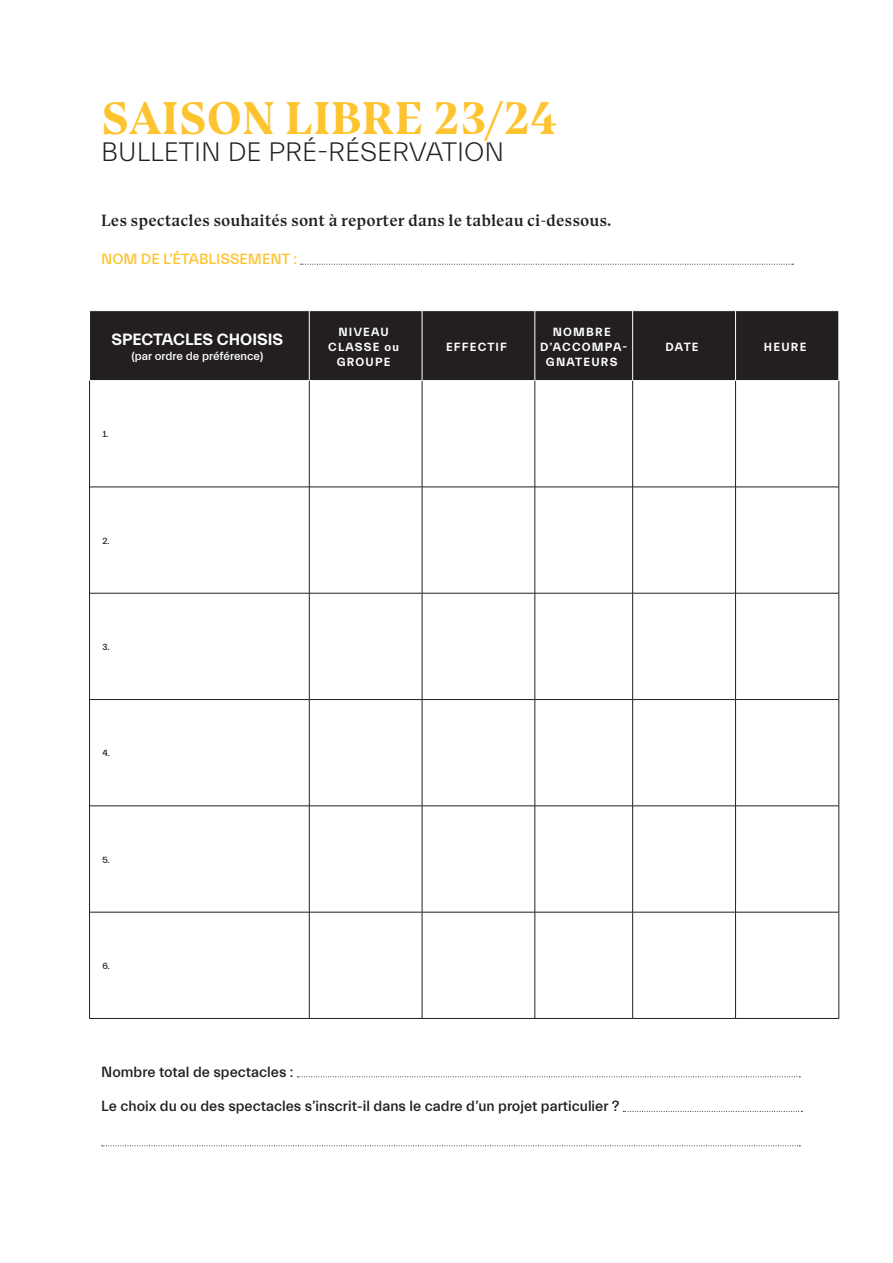
<style>
.page{position:relative;width:893px;height:1263px;background:#fff}
.page>*{position:absolute;margin:0;border:0;box-sizing:border-box;transform-origin:0 0}
.t1{font:700 46.5px "TRY Bluu Suuperstar";color:#fec430}
.t2{font:300 27px "Everett";color:#231f20}
.t3{font:500 16.5px "TRY Bluu Suuperstar";color:#231f20}
.t4{font:700 16.5px "Everett";color:#fff}
.t5{font:500 15px "Everett";color:#231f20}
.t6{font:500 15px "Everett";color:#fec430}
.t7{font:700 12px/15px "Everett";letter-spacing:.1em;color:#fff;text-align:center}
.t8{font:500 12px "Everett";color:#fff}
.t9{font:500 9px "Everett";color:#231f20}
</style>
<div class="page">
<div style="left:90px;top:311px;width:749px;height:69px;background:#231f20"></div>
<hr style="left:90px;top:487px;width:219px;height:1px;background:#231f20">
<hr style="left:309px;top:487px;width:113px;height:1px;background:#231f20">
<hr style="left:422px;top:487px;width:113px;height:1px;background:#231f20">
<hr style="left:535px;top:487px;width:98px;height:1px;background:#231f20">
<hr style="left:633px;top:487px;width:102px;height:1px;background:#231f20">
<hr style="left:735px;top:487px;width:104px;height:1px;background:#231f20">
<hr style="left:90px;top:593px;width:219px;height:1px;background:#231f20">
<hr style="left:309px;top:593px;width:113px;height:1px;background:#231f20">
<hr style="left:422px;top:593px;width:113px;height:1px;background:#231f20">
<hr style="left:535px;top:593px;width:98px;height:1px;background:#231f20">
<hr style="left:633px;top:593px;width:102px;height:1px;background:#231f20">
<hr style="left:735px;top:593px;width:104px;height:1px;background:#231f20">
<hr style="left:90px;top:805px;width:219px;height:1px;background:#231f20">
<hr style="left:309px;top:805px;width:113px;height:1px;background:#231f20">
<hr style="left:422px;top:805px;width:113px;height:1px;background:#231f20">
<hr style="left:535px;top:805px;width:98px;height:1px;background:#231f20">
<hr style="left:633px;top:805px;width:102px;height:1px;background:#231f20">
<hr style="left:735px;top:805px;width:104px;height:1px;background:#231f20">
<hr style="left:90px;top:912px;width:219px;height:1px;background:#231f20">
<hr style="left:309px;top:912px;width:113px;height:1px;background:#231f20">
<hr style="left:422px;top:912px;width:113px;height:1px;background:#231f20">
<hr style="left:535px;top:912px;width:98px;height:1px;background:#231f20">
<hr style="left:633px;top:912px;width:102px;height:1px;background:#231f20">
<hr style="left:735px;top:912px;width:104px;height:1px;background:#231f20">
<hr style="left:89px;top:1018px;width:220px;height:1px;background:#231f20">
<hr style="left:309px;top:1018px;width:113px;height:1px;background:#231f20">
<hr style="left:422px;top:1018px;width:113px;height:1px;background:#231f20">
<hr style="left:535px;top:1018px;width:98px;height:1px;background:#231f20">
<hr style="left:633px;top:1018px;width:102px;height:1px;background:#231f20">
<hr style="left:735px;top:1018px;width:104px;height:1px;background:#231f20">
<hr style="left:90px;top:699px;width:219px;height:1px;background:#231f20">
<hr style="left:309px;top:699px;width:113px;height:1px;background:#231f20">
<hr style="left:422px;top:699px;width:113px;height:1px;background:#231f20">
<hr style="left:535px;top:699px;width:98px;height:1px;background:#231f20">
<hr style="left:633px;top:699px;width:102px;height:1px;background:#231f20">
<hr style="left:735px;top:699px;width:104px;height:1px;background:#231f20">
<hr style="left:632px;top:381px;width:1px;height:106px;background:#231f20">
<hr style="left:735px;top:381px;width:1px;height:106px;background:#231f20">
<hr style="left:839px;top:381px;width:1px;height:106px;background:#231f20">
<hr style="left:632px;top:487px;width:1px;height:106px;background:#231f20">
<hr style="left:735px;top:487px;width:1px;height:106px;background:#231f20">
<hr style="left:839px;top:487px;width:1px;height:106px;background:#231f20">
<hr style="left:632px;top:593px;width:1px;height:106px;background:#231f20">
<hr style="left:735px;top:593px;width:1px;height:106px;background:#231f20">
<hr style="left:839px;top:593px;width:1px;height:106px;background:#231f20">
<hr style="left:632px;top:700px;width:1px;height:106px;background:#231f20">
<hr style="left:735px;top:700px;width:1px;height:106px;background:#231f20">
<hr style="left:839px;top:700px;width:1px;height:106px;background:#231f20">
<hr style="left:632px;top:806px;width:1px;height:106px;background:#231f20">
<hr style="left:735px;top:806px;width:1px;height:106px;background:#231f20">
<hr style="left:839px;top:806px;width:1px;height:106px;background:#231f20">
<hr style="left:632px;top:311px;width:1px;height:69px;background:#fff">
<hr style="left:735px;top:311px;width:1px;height:69px;background:#fff">
<hr style="left:632px;top:912px;width:1px;height:106px;background:#231f20">
<hr style="left:735px;top:912px;width:1px;height:106px;background:#231f20">
<hr style="left:839px;top:912px;width:1px;height:106px;background:#231f20">
<hr style="left:309px;top:311px;width:1px;height:69px;background:#fff">
<hr style="left:422px;top:311px;width:1px;height:69px;background:#fff">
<hr style="left:535px;top:311px;width:1px;height:69px;background:#fff">
<hr style="left:89px;top:381px;width:1px;height:106px;background:#231f20">
<hr style="left:309px;top:381px;width:1px;height:106px;background:#231f20">
<hr style="left:422px;top:381px;width:1px;height:106px;background:#231f20">
<hr style="left:535px;top:381px;width:1px;height:106px;background:#231f20">
<hr style="left:89px;top:487px;width:1px;height:106px;background:#231f20">
<hr style="left:309px;top:487px;width:1px;height:106px;background:#231f20">
<hr style="left:422px;top:487px;width:1px;height:106px;background:#231f20">
<hr style="left:535px;top:487px;width:1px;height:106px;background:#231f20">
<hr style="left:89px;top:593px;width:1px;height:106px;background:#231f20">
<hr style="left:309px;top:593px;width:1px;height:106px;background:#231f20">
<hr style="left:422px;top:593px;width:1px;height:106px;background:#231f20">
<hr style="left:535px;top:593px;width:1px;height:106px;background:#231f20">
<hr style="left:89px;top:699px;width:1px;height:107px;background:#231f20">
<hr style="left:309px;top:699px;width:1px;height:107px;background:#231f20">
<hr style="left:422px;top:699px;width:1px;height:107px;background:#231f20">
<hr style="left:535px;top:699px;width:1px;height:107px;background:#231f20">
<hr style="left:89px;top:806px;width:1px;height:106px;background:#231f20">
<hr style="left:309px;top:806px;width:1px;height:106px;background:#231f20">
<hr style="left:422px;top:806px;width:1px;height:106px;background:#231f20">
<hr style="left:535px;top:806px;width:1px;height:106px;background:#231f20">
<hr style="left:89px;top:912px;width:1px;height:106px;background:#231f20">
<hr style="left:309px;top:912px;width:1px;height:106px;background:#231f20">
<hr style="left:422px;top:912px;width:1px;height:106px;background:#231f20">
<hr style="left:535px;top:912px;width:1px;height:106px;background:#231f20">
<svg style="left:297px;top:1076px;width:503px;height:1px"></svg>
<svg style="left:623px;top:1111px;width:179px;height:1px"></svg>
<svg style="left:102px;top:1145px;width:698px;height:1px"></svg>
<svg style="left:301px;top:264px;width:492px;height:1px"></svg>
<h1 class="t1" style="left:101px;top:90px;width:457px">SAISON LIBRE 23/24</h1>
<h2 class="t2" style="left:101px;top:137px;width:404px">BULLETIN DE PRÉ-RÉSERVATION</h2>
<p class="t3" style="left:101px;top:211px;width:512px">Les spectacles souhaités sont à reporter dans le tableau ci-dessous.</p>
<p class="t6" style="left:101px;top:251px;width:197px">NOM DE L’ÉTABLISSEMENT :</p>
<p class="t4" style="left:112px;top:330px;width:173px">SPECTACLES CHOISIS</p>
<p class="t8" style="left:131px;top:349px;width:134px">(par ordre de préférence)</p>
<p class="t9" style="left:102px;top:429px;width:8px">1.</p>
<p class="t7" style="left:328px;top:324px;width:72px">NIVEAU<br>CLASSE ou<br>GROUPE</p>
<p class="t7" style="left:446px;top:339px;width:63px">EFFECTIF</p>
<p class="t7" style="left:540px;top:324px;width:89px">NOMBRE<br>D’ACCOMPA-<br>GNATEURS</p>
<p class="t7" style="left:665px;top:339px;width:35px">DATE</p>
<p class="t7" style="left:764px;top:339px;width:44px">HEURE</p>
<p class="t9" style="left:102px;top:536px;width:9px">2.</p>
<p class="t9" style="left:102px;top:642px;width:9px">3.</p>
<p class="t9" style="left:102px;top:748px;width:9px">4.</p>
<p class="t9" style="left:102px;top:855px;width:9px">5.</p>
<p class="t9" style="left:102px;top:961px;width:9px">6.</p>
<p class="t5" style="left:101px;top:1064px;width:194px">Nombre total de spectacles :</p>
<p class="t5" style="left:101px;top:1098px;width:520px">Le choix du ou des spectacles s’inscrit-il dans le cadre d’un projet particulier ?</p>
</div>
